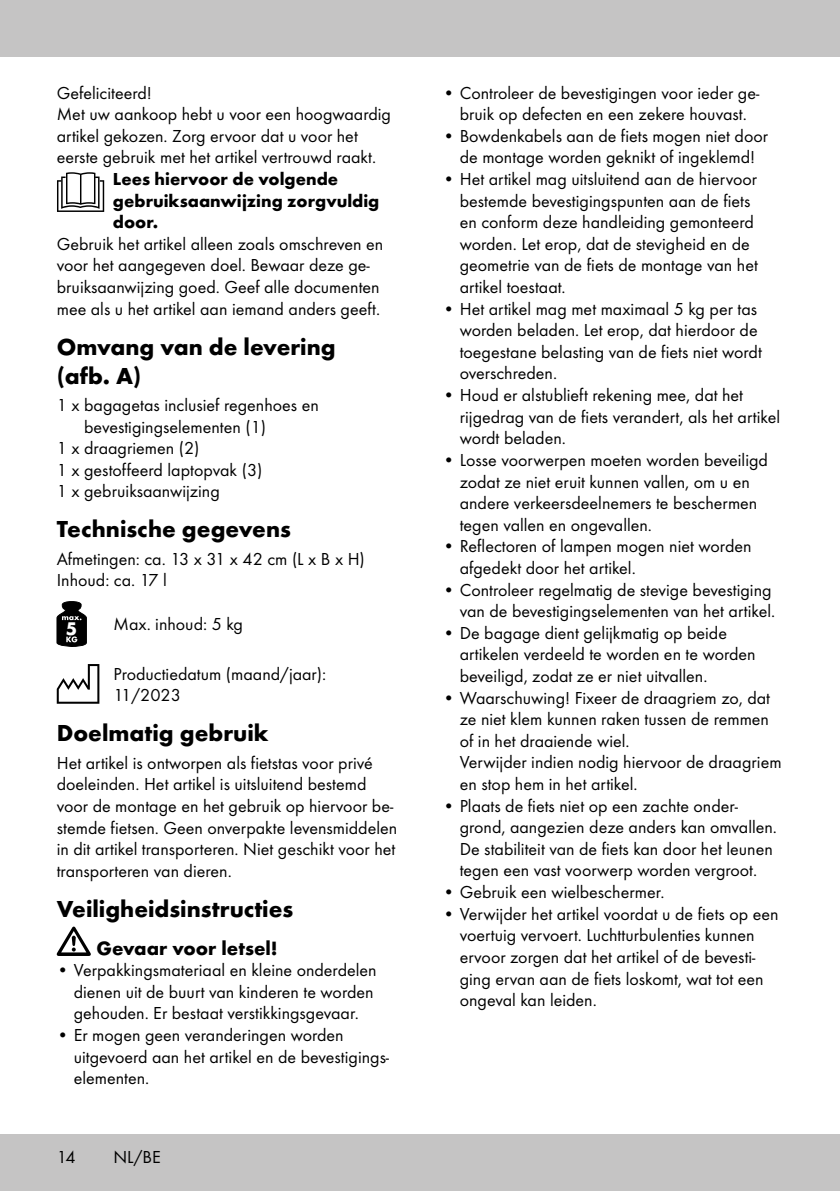
<style>
.page{position:relative;width:840px;height:1191px;background:#fff}
.page>*{position:absolute;margin:0;border:0;box-sizing:border-box;transform-origin:0 0}
.t1{font:700 24px/28.8px "Futura TOT";color:#000}
.t2{font:700 20px "Futura TOT";color:#000}
.t3{font:700 19px "Futura TOT";color:#fff}
.t4{font:18px/21.6px "Futura TOT Boo";color:#000}
.t5{font:700 18px/21.6px "Futura TOT";color:#000}
</style>
<div class="page">
<div style="left:0;top:1134px;width:839px;height:57px;background:#c5c4c4"></div>
<div style="left:0;top:0;width:839px;height:57px;background:#c5c4c4"></div>
<svg style="left:57px;top:172px;width:47px;height:40px"></svg>
<svg style="left:57px;top:601px;width:30px;height:45px"></svg>
<svg style="left:57px;top:664px;width:42px;height:39px"></svg>
<svg style="left:57px;top:926px;width:34px;height:30px"></svg>
<p class="t4" style="left:57px;top:82px;width:335px">Gefeliciteerd!<br>Met uw aankoop hebt u voor een hoogwaardig artikel gekozen. Zorg ervoor dat u voor het eerste gebruik met het artikel vertrouwd raakt.</p>
<p class="t5" style="left:113px;top:168px;width:268px">Lees hiervoor de volgende gebruiksaanwijzing zorgvuldig door.</p>
<p class="t4" style="left:57px;top:233px;width:328px">Gebruik het artikel alleen zoals omschreven en voor het aangegeven doel. Bewaar deze ge&shy;bruiksaanwijzing goed. Geef alle documenten mee als u het artikel aan iemand anders geeft.</p>
<h1 class="t1" style="left:57px;top:332px;width:280px">Omvang van de levering (afb. A)</h1>
<p class="t4" style="left:57px;top:394px;width:263px">1 x bagagetas inclusief regenhoes en</p>
<p class="t4" style="left:84px;top:415px;width:183px">bevestigingselementen (1)</p>
<p class="t4" style="left:57px;top:437px;width:144px">1 x draagriemen (2)</p>
<p class="t4" style="left:57px;top:459px;width:207px">1 x gestoffeerd laptopvak (3)</p>
<p class="t4" style="left:57px;top:480px;width:164px">1 x gebruiksaanwijzing</p>
<h1 class="t1" style="left:57px;top:514px;width:235px">Technische gegevens</h1>
<p class="t4" style="left:57px;top:548px;width:309px">Afmetingen: ca. 13 x 31 x 42 cm (L x B x H)<br>Inhoud: ca. 17 l</p>
<p class="t3" style="left:66px;top:616px;width:13px">5</p>
<p class="t4" style="left:113px;top:613px;width:131px">Max. inhoud: 5 kg</p>
<p class="t4" style="left:113px;top:662px;width:214px">Productiedatum (maand/jaar):<br>11/2023</p>
<h1 class="t1" style="left:57px;top:718px;width:213px">Doelmatig gebruik</h1>
<p class="t4" style="left:57px;top:751px;width:342px">Het artikel is ontworpen als fietstas voor privé doeleinden. Het artikel is uitsluitend bestemd voor de montage en het gebruik op hiervoor be&shy;stemde fietsen. Geen onverpakte levensmiddelen in dit artikel transporteren. Niet geschikt voor het transporteren van dieren.</p>
<h1 class="t1" style="left:57px;top:894px;width:238px">Veiligheidsinstructies</h1>
<p class="t2" style="left:96px;top:935px;width:183px">Gevaar voor letsel!</p>
<p class="t4" style="left:74px;top:959px;width:304px;text-indent:-17px">• Verpakkingsmateriaal en kleine onderdelen dienen uit de buurt van kinderen te worden gehouden. Er bestaat verstikkingsgevaar.</p>
<p class="t4" style="left:74px;top:1024px;width:317px;text-indent:-17px">• Er mogen geen veranderingen worden uitgevoerd aan het artikel en de bevestigings&shy;elementen.</p>
<p class="t4" style="left:57px;top:1146px;width:21px">14</p>
<p class="t4" style="left:113px;top:1146px;width:49px">NL/BE</p>
<p class="t4" style="left:442px;top:82px;width:318px;text-align:center">• Controleer de bevestigingen voor ieder ge&shy;bruik op defecten en een zekere houvast.</p>
<p class="t4" style="left:442px;top:125px;width:327px;text-align:center">• Bowdenkabels aan de fiets mogen niet door de montage worden geknikt of ingeklemd!</p>
<p class="t4" style="left:459px;top:168px;width:299px;text-indent:-17px">• Het artikel mag uitsluitend aan de hiervoor bestemde bevestigingspunten aan de fiets en conform deze handleiding gemonteerd worden. Let erop, dat de stevigheid en de geometrie van de fiets de montage van het artikel toestaat.</p>
<p class="t4" style="left:459px;top:298px;width:303px;text-indent:-17px">• Het artikel mag met maximaal 5 kg per tas worden beladen. Let erop, dat hierdoor de toegestane belasting van de fiets niet wordt overschreden.</p>
<p class="t4" style="left:459px;top:384px;width:321px;text-indent:-17px">• Houd er alstublieft rekening mee, dat het rijgedrag van de fiets verandert, als het artikel wordt beladen.</p>
<p class="t4" style="left:459px;top:449px;width:309px;text-indent:-17px">• Losse voorwerpen moeten worden beveiligd zodat ze niet eruit kunnen vallen, om u en andere verkeersdeelnemers te beschermen tegen vallen en ongevallen.</p>
<p class="t4" style="left:459px;top:535px;width:293px;text-indent:-17px">• Reflectoren of lampen mogen niet worden afgedekt door het artikel.</p>
<p class="t4" style="left:442px;top:578px;width:334px;text-align:right">• Controleer regelmatig de stevige bevestiging van de bevestigingselementen van het artikel.</p>
<p class="t4" style="left:459px;top:622px;width:297px;text-indent:-17px">• De bagage dient gelijkmatig op beide artikelen verdeeld te worden en te worden beveiligd, zodat ze er niet uitvallen.</p>
<p class="t4" style="left:459px;top:686px;width:323px;text-indent:-17px">• Waarschuwing! Fixeer de draagriem zo, dat ze niet klem kunnen raken tussen de remmen of in het draaiende wiel.<br>Verwijder indien nodig hiervoor de draagriem en stop hem in het artikel.</p>
<p class="t4" style="left:459px;top:794px;width:318px;text-indent:-17px">• Plaats de fiets niet op een zachte onder&shy;grond, aangezien deze anders kan omvallen.<br>De stabiliteit van de fiets kan door het leunen tegen een vast voorwerp worden vergroot.</p>
<p class="t4" style="left:442px;top:881px;width:223px">• Gebruik een wielbeschermer.</p>
<p class="t4" style="left:459px;top:902px;width:320px;text-indent:-17px">• Verwijder het artikel voordat u de fiets op een voertuig vervoert. Luchtturbulenties kunnen ervoor zorgen dat het artikel of de bevesti&shy;ging ervan aan de fiets loskomt, wat tot een ongeval kan leiden.</p>
</div>
